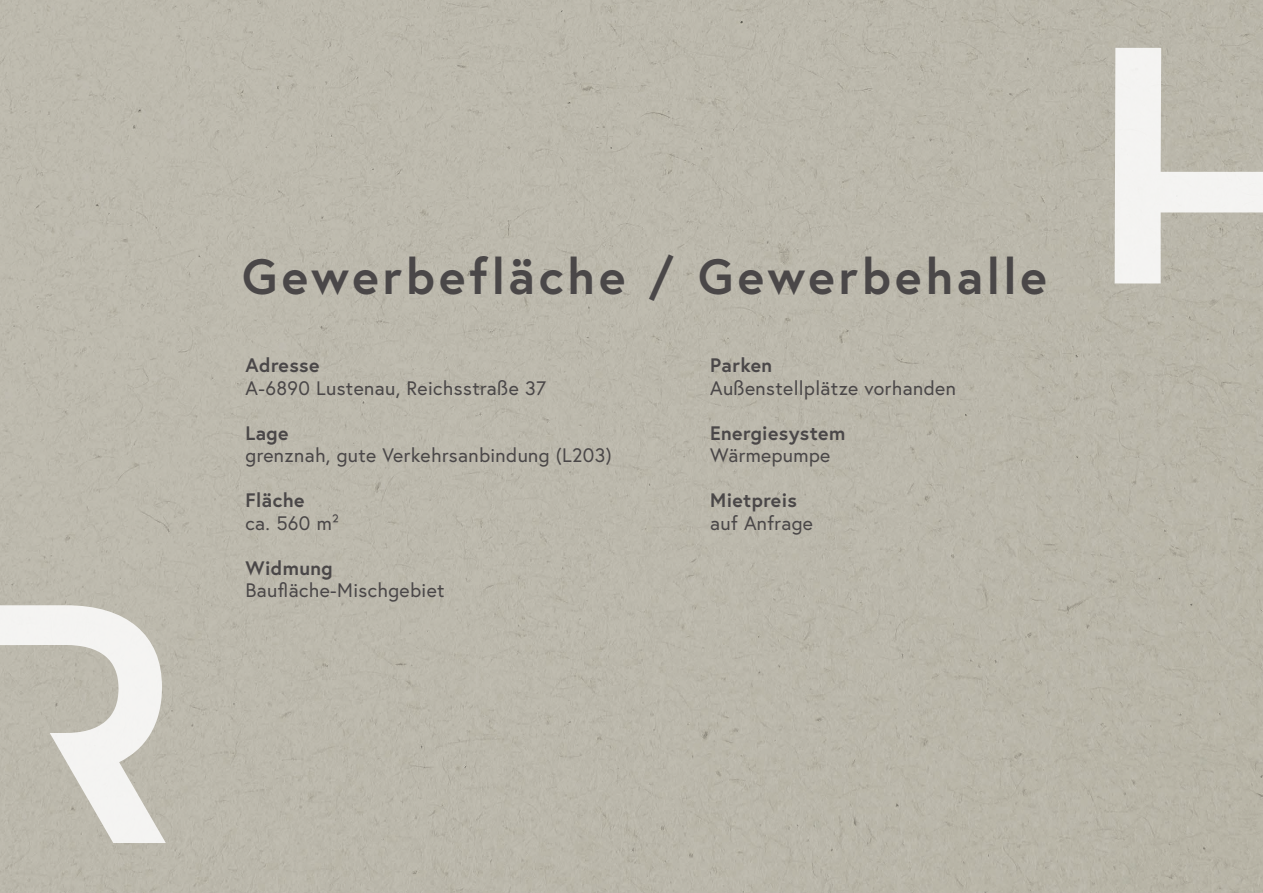
<style>
.page{position:relative;width:1263px;height:893px;background:#bbb7ab}
.page>*{position:absolute;margin:0;border:0;box-sizing:border-box;transform-origin:0 0}
.Headline{font:700 49.5px "Europa";letter-spacing:.075em;color:#4a4748}
.t1{font:19.5px "Europa";letter-spacing:.02em;color:#4a4748}
.t2{font:700 19.5px "Europa";letter-spacing:.02em;color:#4a4748}
</style>
<div class="page">
<svg style="left:1115px;top:48px;width:148px;height:235px"></svg>
<svg style="left:0;top:605px;width:166px;height:238px"></svg>
<p class="Headline" style="left:242px;top:243px;width:806px">Gewerbefläche / Gewerbehalle</p>
<p class="t2" style="left:246px;top:352px;width:75px">Adresse</p>
<p class="t1" style="left:246px;top:375px;width:302px">A-6890 Lustenau, Reichsstraße 37</p>
<p class="t2" style="left:246px;top:419px;width:44px">Lage</p>
<p class="t1" style="left:246px;top:443px;width:368px">grenznah, gute Verkehrsanbindung (L203)</p>
<p class="t2" style="left:246px;top:487px;width:60px">Fläche</p>
<p class="t1" style="left:246px;top:510px;width:95px">ca. 560 m²</p>
<p class="t2" style="left:246px;top:554px;width:89px">Widmung</p>
<p class="t1" style="left:246px;top:578px;width:200px">Baufläche-Mischgebiet</p>
<p class="t2" style="left:710px;top:352px;width:64px">Parken</p>
<p class="t1" style="left:710px;top:375px;width:247px">Außenstellplätze vorhanden</p>
<p class="t2" style="left:710px;top:419px;width:137px">Energiesystem</p>
<p class="t1" style="left:710px;top:443px;width:122px">Wärmepumpe</p>
<p class="t2" style="left:710px;top:487px;width:88px">Mietpreis</p>
<p class="t1" style="left:710px;top:510px;width:104px">auf Anfrage</p>
</div>
